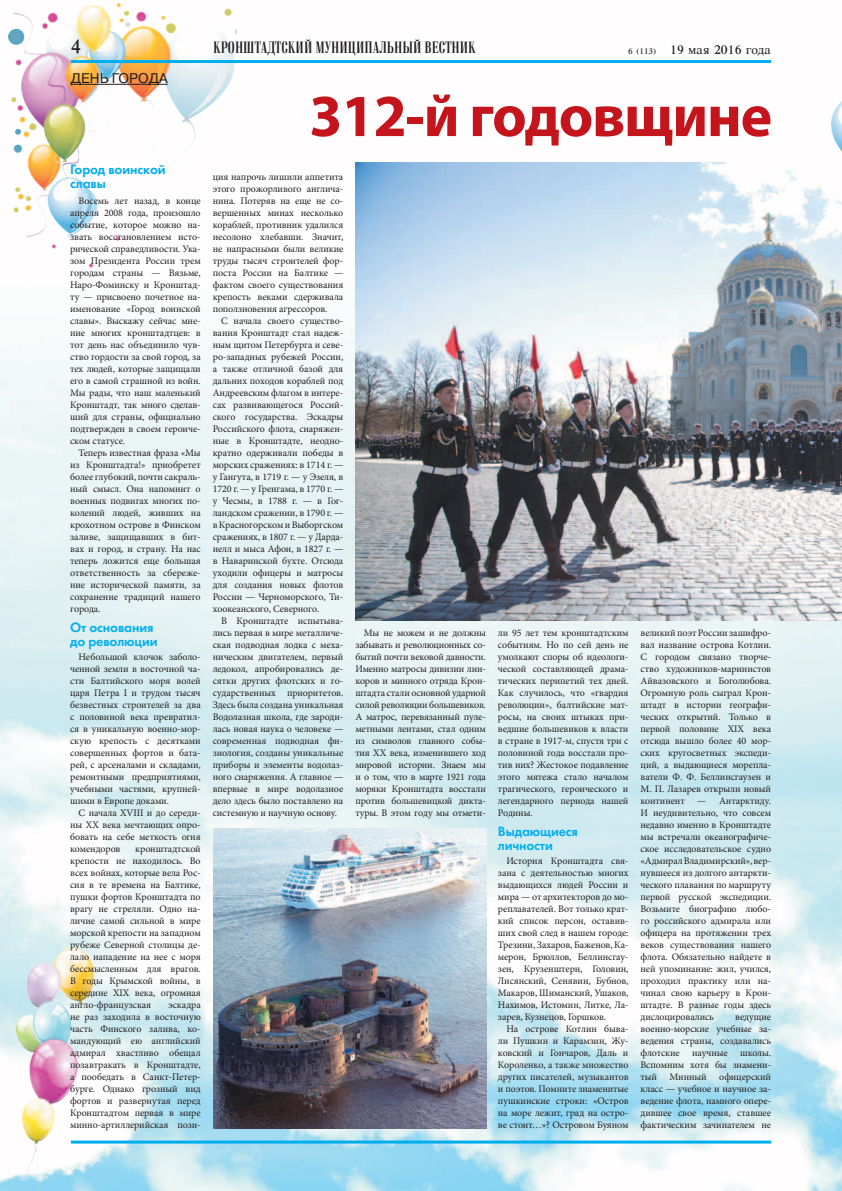
<style>
.page{position:relative;width:842px;height:1191px;background:#fff}
.page>*{position:absolute;margin:0;border:0;box-sizing:border-box;transform-origin:0 0}
.t1{font:700 60px "Myriad Pro";letter-spacing:-.02em;color:#c4151c}
.t2{font:18px "Respect Plain";color:#231f20}
.t3{font:700 16px "Vetren";color:#231f20}
.t4{font:14px/14px "Futura Demi C";letter-spacing:-.01em;color:#00aeef}
.t5{font:14px "Pragmatica C";color:#231f20}
.t6{font:12px "Respect Plain";color:#231f20}
.t7{font:10px/12px "Minion Pro";letter-spacing:-.01em;color:#231f20;text-align:justify}
.s1{font-size:8px}
</style>
<div class="page">
<img style="left:0;top:29px;width:842px;height:1162px">
<img style="left:9px;top:3px;width:227px;height:302px">
<hr style="left:71px;top:84px;width:97px;height:1px;background:#231f20">
<svg style="left:309px;top:94px;width:57px;height:45px"></svg>
<svg style="left:373px;top:94px;width:33px;height:44px"></svg>
<svg style="left:425px;top:92px;width:33px;height:46px"></svg>
<svg style="left:471px;top:104px;width:301px;height:44px"></svg>
<hr style="left:71px;top:60px;width:700px;height:3px;background:#00aeef">
<hr style="left:71px;top:1140px;width:700px;height:3px;background:#00aeef">
<img style="left:17px;top:948px;width:82px;height:243px">
<img style="left:356px;top:162px;width:486px;height:459px">
<img style="left:824px;top:91px;width:18px;height:202px">
<img style="left:213px;top:828px;width:273px;height:300px">
<h2 class="t2" style="left:71px;top:36px;width:12px">4</h2>
<h3 class="t3" style="left:213px;top:39px;width:264px">КРОНШТАДТСКИЙ МУНИЦИПАЛЬНЫЙ ВЕСТНИК</h3>
<p class="t6" style="left:628px;top:42px;width:145px"><span class="s1">6 (113)</span> 19 мая 2016 года</p>
<h3 class="t5" style="left:71px;top:70px;width:97px">день города</h3>
<h3 class="t4" style="left:70px;top:162px;width:97px">Город воинской славы</h3>
<p class="t7" style="left:70px;top:195px;width:132px;text-indent:8px">Восемь лет назад, в конце апреля 2008 года, произошло событие, которое можно на&shy;звать восстановлением исто&shy;рической справедливости. Ука&shy;зом Президента России трем городам страны — Вязьме, Наро-Фоминску и Кронштад&shy;ту — присвоено почетное на&shy;именование «Город воинской славы». Выскажу сейчас мне&shy;ние многих кронштадтцев: в тот день нас объединило чув&shy;ство гордости за свой город, за тех людей, которые защищали его в самой страшной из войн.<br>Мы рады, что наш маленький Кронштадт, так много сделав&shy;ший для страны, официально подтвержден в своем героиче&shy;ском статусе.</p>
<p class="t7" style="left:70px;top:447px;width:132px;text-indent:8px">Теперь известная фраза «Мы из Кронштадта!» приобретет более глубокий, почти сакраль&shy;ный смысл. Она напомнит о военных подвигах многих по&shy;колений людей, живших на крохотном острове в Финском заливе, защищавших в бит&shy;вах и город, и страну. На нас теперь ложится еще большая ответственность за сбереже&shy;ние исторической памяти, за сохранение традиций нашего города.</p>
<h3 class="t4" style="left:70px;top:620px;width:89px">От основания до революции</h3>
<p class="t7" style="left:70px;top:651px;width:132px;text-indent:9px">Небольшой клочок заболо&shy;ченной земли в восточной ча&shy;сти Балтийского моря волей царя Петра I и трудом тысяч безвестных строителей за два с половиной века превратил&shy;ся в уникальную военно-мор&shy;скую крепость с десятками совершенных фортов и бата&shy;рей, с арсеналами и складами, ремонтными предприятиями, учебными частями, крупней&shy;шими в Европе доками.</p>
<p class="t7" style="left:70px;top:807px;width:132px;text-indent:8px">С начала XVIII и до середи&shy;ны XX века мечтающих опро&shy;бовать на себе меткость огня комендоров</p>
<p class="t7" style="left:70px;top:843px;width:132px;text-indent:65px">кронштадтской крепости не находилось. Во всех войнах, которые вела Рос&shy;сия в те времена на Балтике, пушки фортов Кронштадта по врагу не стреляли. Одно на&shy;личие самой сильной в мире морской крепости на западном рубеже Северной столицы де&shy;лало нападение на нее с моря бессмысленным для врагов.<br>В годы Крымской войны, в середине XIX века, огромная англо-французская</p>
<p class="t7" style="left:70px;top:999px;width:132px;text-indent:98px">эскадра не раз заходила в восточную часть Финского залива, ко&shy;мандующий ею английский адмирал хвастливо обещал позавтракать в Кронштадте, а пообедать в Санкт-Петер&shy;бурге. Однако грозный вид фортов и развернутая перед Кронштадтом первая в мире минно-артиллерийская пози-</p>
<h1 class="t1" style="left:309px;top:77px;width:464px">312-й годовщине</h1>
<p class="t7" style="left:213px;top:171px;width:132px">ция напрочь лишили аппетита этого прожорливого англича&shy;нина. Потеряв на еще не со&shy;вершенных минах несколько кораблей, противник удалился несолоно хлебавши. Значит, не напрасными были великие труды тысяч строителей фор&shy;поста России на Балтике — фактом своего существования крепость веками сдерживала поползновения агрессоров.</p>
<p class="t7" style="left:213px;top:315px;width:132px;text-indent:8px">С начала своего существо&shy;вания Кронштадт стал надеж&shy;ным щитом Петербурга и севе&shy;ро-западных рубежей России, а также отличной базой для дальних походов кораблей под Андреевским флагом в интере&shy;сах развивающегося Россий&shy;ского государства. Эскадры Российского флота, снаряжен&shy;ные в Кронштадте, неодно&shy;кратно одерживали победы в морских сражениях: в 1714 г. — у Гангута, в 1719 г. — у Эзеля, в 1720 г. — у Гренгама, в 1770 г. — у Чесмы, в 1788 г. — в Гог&shy;ландском сражении, в 1790 г. — в Красногорском и Выборгском сражениях, в 1807 г. — у Дарда&shy;нелл и мыса Афон, в 1827 г. — в Наваринской бухте. Отсюда уходили офицеры и матросы для создания новых флотов России — Черноморского, Ти&shy;хоокеанского, Северного.</p>
<p class="t7" style="left:213px;top:615px;width:132px;text-indent:8px">В Кронштадте испытыва&shy;лись первая в мире металличе&shy;ская подводная лодка с меха&shy;ническим двигателем, первый ледокол, апробировались де&shy;сятки других флотских и го&shy;сударственных приоритетов.<br>Здесь была создана уникальная Водолазная школа, где зароди&shy;лась новая наука о человеке — современная подводная фи&shy;зиология, созданы уникальные приборы и элементы водолаз&shy;ного снаряжения. А главное — впервые в мире водолазное дело здесь было поставлено на системную и научную основу.</p>
<p class="t7" style="left:355px;top:627px;width:132px;text-indent:8px">Мы не можем и не должны забывать и революционных со&shy;бытий почти вековой давности.<br>Именно матросы дивизии лин&shy;коров и минного отряда Крон&shy;штадта стали основной ударной силой революции большевиков.<br>А матрос, перевязанный пуле&shy;метными лентами, стал одним из символов главного собы&shy;тия XX века, изменившего ход мировой истории. Знаем мы и о том, что в марте 1921 года моряки Кронштадта восстали против большевицкой дикта&shy;туры. В этом году мы отмети-</p>
<p class="t7" style="left:498px;top:627px;width:132px">ли 95 лет тем кронштадтским событиям. Но по сей день не умолкают споры об идеологи&shy;ческой составляющей драма&shy;тических перипетий тех дней.<br>Как случилось, что «гвардия революции», балтийские мат&shy;росы, на своих штыках при&shy;ведшие большевиков к власти в стране в 1917-м, спустя три с половиной года восстали про&shy;тив них? Жестокое подавление этого мятежа стало началом трагического, героического и легендарного периода нашей Родины.</p>
<h3 class="t4" style="left:498px;top:824px;width:82px">Выдающиеся личности</h3>
<p class="t7" style="left:498px;top:855px;width:132px;text-indent:8px">История Кронштадта свя&shy;зана с деятельностью многих выдающихся людей России и мира — от архитекторов до мо&shy;реплавателей. Вот только крат&shy;кий список персон, оставив&shy;ших свой след в нашем городе:<br>Трезини, Захаров, Баженов, Ка&shy;мерон, Брюллов, Беллинсгау&shy;зен, Крузенштерн, Головин, Лисянский, Сенявин, Бубнов, Макаров, Шиманский, Ушаков, Нахимов, Истомин, Литке, Ла&shy;зарев, Кузнецов, Горшков.</p>
<p class="t7" style="left:498px;top:1023px;width:132px;text-indent:8px">На острове Котлин быва&shy;ли Пушкин и Карамзин, Жу&shy;ковский и Гончаров, Даль и Короленко, а также множество других писателей, музыкантов и поэтов. Помните знаменитые пушкинские строки: «Остров на море лежит, град на остро&shy;ве стоит…»? Островом Буяном</p>
<p class="t7" style="left:640px;top:627px;width:132px">великий поэт России зашифро&shy;вал название острова Котлин.<br>С городом связано творче&shy;ство художников-маринистов Айвазовского и Боголюбова.<br>Огромную роль сыграл Крон&shy;штадт в истории географи&shy;ческих открытий. Только в первой половине ХIХ века отсюда вышло более 40 мор&shy;ских кругосветных экспеди&shy;ций, а выдающиеся морепла&shy;ватели Ф. Ф. Беллинсгаузен и М. П. Лазарев открыли новый континент</p>
<p class="t7" style="left:640px;top:795px;width:132px;text-indent:57px">— Антарктиду.<br>И неудивительно, что совсем недавно именно в Кронштадте мы встречали океанографиче&shy;ское исследовательское судно «Адмирал Владимирский», вер&shy;нувшееся из долгого антаркти&shy;ческого плавания по маршруту первой русской экспедиции.<br>Возьмите биографию любо&shy;го российского адмирала или офицера на протяжении трех веков существования нашего флота. Обязательно найдете в ней упоминание: жил, учился, проходил практику или на&shy;чинал свою карьеру в Крон&shy;штадте. В разные годы здесь дислоцировались</p>
<p class="t7" style="left:640px;top:1011px;width:132px;text-indent:95px">ведущие военно-морские учебные за&shy;ведения страны, создавались флотские научные школы.<br>Вспомним хотя бы знамени&shy;тый Минный офицерский класс — учебное и научное за&shy;ведение флота, намного опере&shy;дившее свое время, ставшее фактическим зачинателем не</p>
</div>
